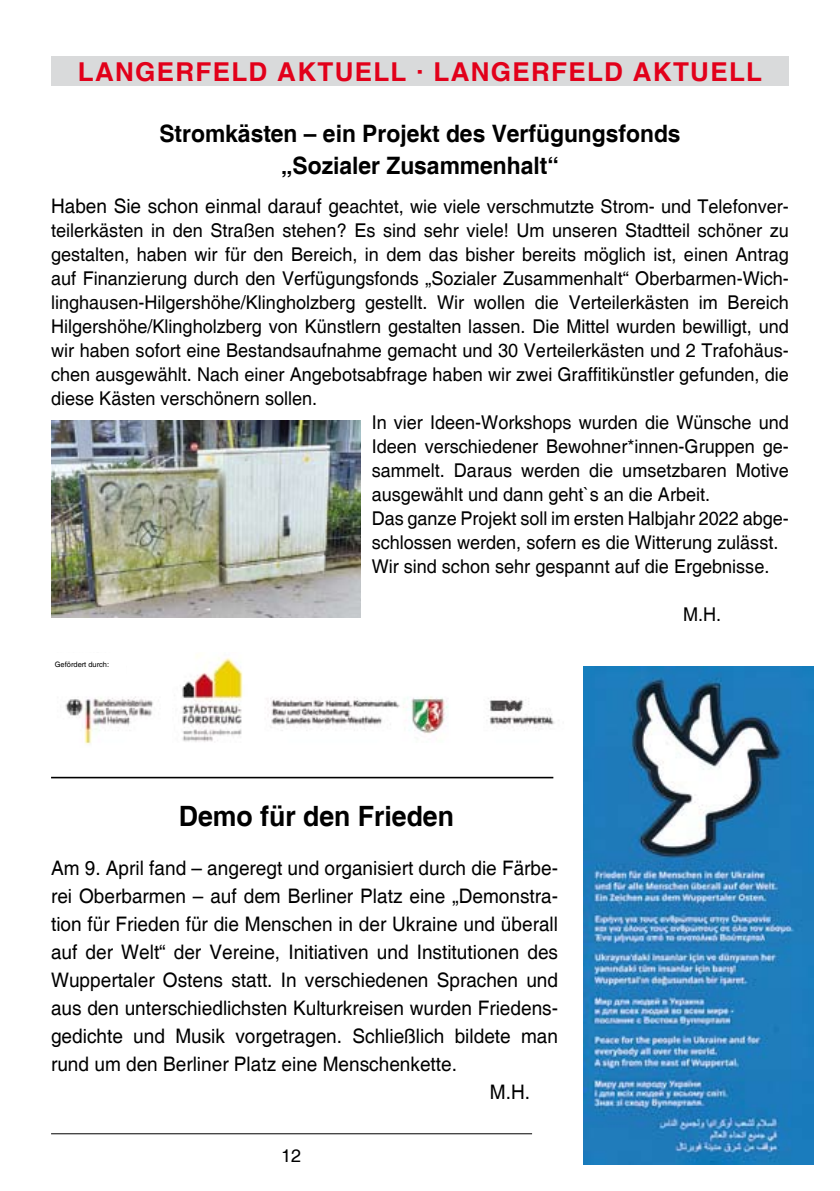
<style>
.page{position:relative;width:840px;height:1191px;background:#fff}
.page>*{position:absolute;margin:0;border:0;box-sizing:border-box;transform-origin:0 0}
.t1{font:700 28px "Helvetica";color:#000;scale:.95 1}
.t2{font:700 26px "Helvetica";letter-spacing:.05em;color:#e2001a}
.t3{font:700 24px/32px "Helvetica";color:#000;text-align:center;scale:.95 1}
.t4{font:20px "Helvetica";color:#000;scale:.95 1}
.t5{font:19px "Helvetica";color:#000;scale:.95 1}
.t6{font:18px "Helvetica";color:#000}
.t7{font:7.4px "Helvetica";color:#000}
.s1{font-size:20px}
</style>
<div class="page">
<div style="left:51px;top:57px;width:737px;height:29px;background:#d9dadb"></div>
<hr style="left:51px;top:1133px;width:480px;height:1px;background:#000">
<img style="left:65px;top:655px;width:490px;height:90px">
<div style="left:39px;top:653px;width:86px;height:21px;background:#fff"></div>
<img style="left:583px;top:666px;width:229px;height:498px">
<img style="left:51px;top:420px;width:309px;height:197px">
<hr style="left:51px;top:777px;width:502px;height:1px;background:#000">
<h2 class="t2" style="left:78px;top:56px;width:685px">LANGERFELD AKTUELL · LANGERFELD AKTUELL</h2>
<p class="t3" style="left:159px;top:119px;width:550px">Stromkästen – ein Projekt des Verfügungsfonds „Sozialer Zusammenhalt“</p>
<p class="t5" style="left:51px;top:195px;width:777px"><span class="s1">Haben Sie schon einmal darauf ge</span>achtet, wie viele verschmutzte Strom- und Telefonver-</p>
<p class="t5" style="left:51px;top:219px;width:777px">teilerkästen in den Straßen stehen? Es sind sehr viele! Um unseren Stadtteil schöner zu</p>
<p class="t5" style="left:51px;top:243px;width:777px">gestalten, haben wir für den Bereich, in dem das bisher bereits möglich ist, einen Antrag</p>
<p class="t5" style="left:51px;top:267px;width:777px">auf Finanzierung durch den Verfügungsfonds „Sozialer Zusammenhalt“ Oberbarmen-Wich-</p>
<p class="t5" style="left:51px;top:291px;width:777px">linghausen-Hilgershöhe/Klingholzberg gestellt. Wir wollen die Verteilerkästen im Bereich</p>
<p class="t5" style="left:51px;top:315px;width:777px">Hilgershöhe/Klingholzberg von Künstlern gestalten lassen. Die Mittel wurden bewilligt, und</p>
<p class="t5" style="left:51px;top:339px;width:777px">wir haben sofort eine Bestandsaufnahme gemacht und 30 Verteilerkästen und 2 Trafohäus-</p>
<p class="t5" style="left:51px;top:363px;width:777px">chen ausgewählt. Nach einer Angebotsabfrage haben wir zwei Graffitikünstler gefunden, die</p>
<p class="t5" style="left:51px;top:387px;width:281px">diese Kästen verschönern sollen.</p>
<p class="t5" style="left:371px;top:411px;width:440px">In vier Ideen-Workshops wurden die Wünsche und</p>
<p class="t5" style="left:371px;top:435px;width:440px">Ideen verschiedener Bewohner*innen-Gruppen ge-</p>
<p class="t5" style="left:371px;top:459px;width:440px">sammelt. Daraus werden die umsetzbaren Motive</p>
<p class="t5" style="left:371px;top:483px;width:357px">ausgewählt und dann geht`s an die Arbeit.</p>
<p class="t5" style="left:371px;top:507px;width:440px">Das ganze Projekt soll im ersten Halbjahr 2022 abge-</p>
<p class="t5" style="left:371px;top:531px;width:429px">schlossen werden, sofern es die Witterung zulässt.</p>
<p class="t5" style="left:371px;top:555px;width:420px">Wir sind schon sehr gespannt auf die Ergebnisse.</p>
<p class="t5" style="left:682px;top:603px;width:42px">M.H.</p>
<p class="t7" style="left:55px;top:660px;width:56px">Gefördert durch:</p>
<h1 class="t1" style="left:179px;top:798px;width:291px">Demo für den Frieden</h1>
<p class="t4" style="left:51px;top:856px;width:535px">Am 9. April fand – angeregt und organisiert durch die Färbe-</p>
<p class="t4" style="left:51px;top:884px;width:535px">rei Oberbarmen – auf dem Berliner Platz eine „Demonstra-</p>
<p class="t4" style="left:51px;top:912px;width:535px">tion für Frieden für die Menschen in der Ukraine und überall</p>
<p class="t4" style="left:51px;top:940px;width:535px">auf der Welt“ der Vereine, Initiativen und Institutionen des</p>
<p class="t4" style="left:51px;top:968px;width:535px">Wuppertaler Ostens statt. In verschiedenen Sprachen und</p>
<p class="t4" style="left:51px;top:996px;width:535px">aus den unterschiedlichsten Kulturkreisen wurden Friedens-</p>
<p class="t4" style="left:51px;top:1024px;width:535px">gedichte und Musik vorgetragen. Schließlich bildete man</p>
<p class="t4" style="left:51px;top:1052px;width:428px">rund um den Berliner Platz eine Menschenkette.</p>
<p class="t4" style="left:489px;top:1080px;width:44px">M.H.</p>
<p class="t6" style="left:281px;top:1144px;width:22px">12</p>
</div>
